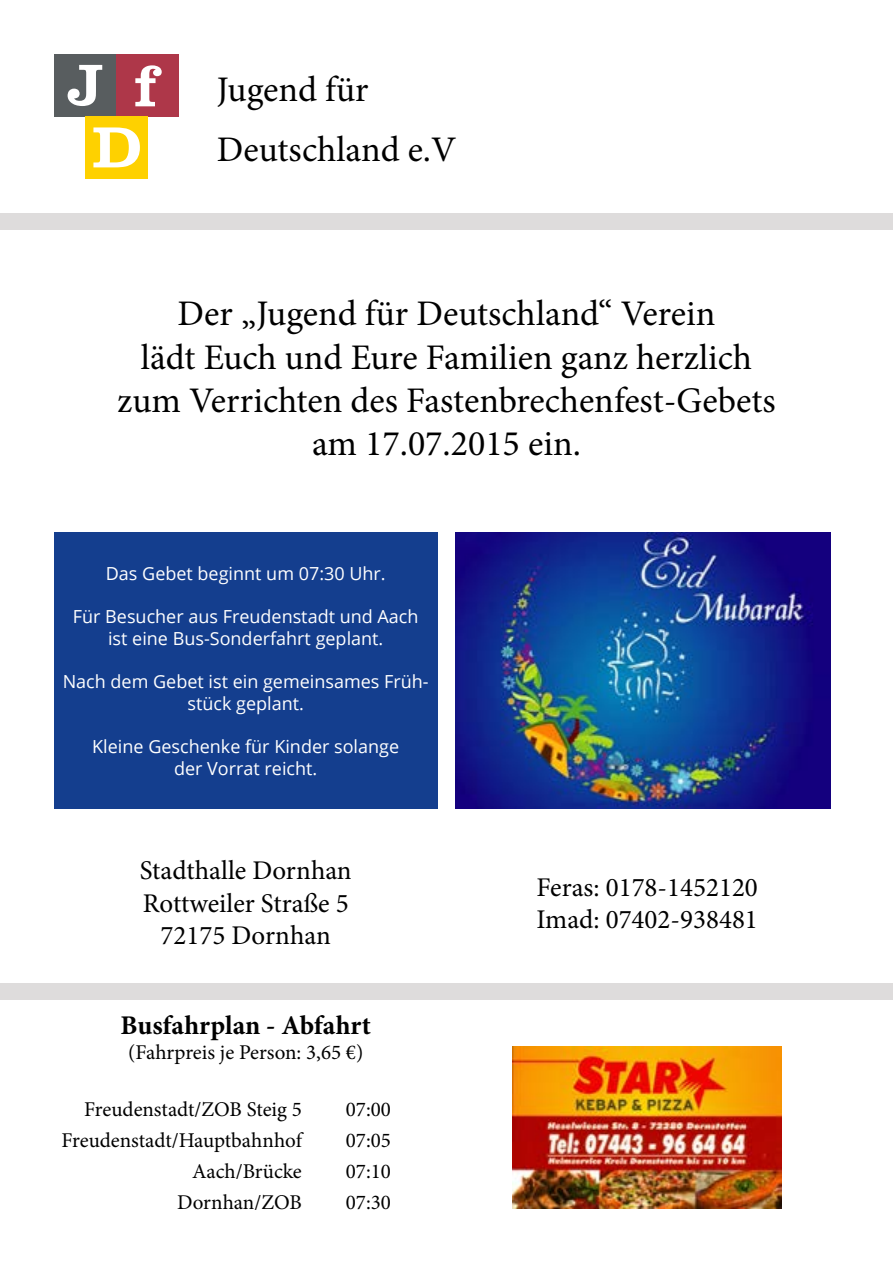
<style>
.page{position:relative;width:893px;height:1263px;background:#fff}
.page>*{position:absolute;margin:0;border:0;box-sizing:border-box;transform-origin:0 0}
.t1{font:500 expanded 59.85px/62.6px "URW Clarendon T";color:#fff}
.t2{font:36px/43.2px "Minion Pro";color:#000}
.t3{font:27px/32.4px "Minion Pro";color:#000;text-align:center}
.t4{font:700 27px "Minion Pro";color:#000}
.t5{font:21px/31px "Minion Pro";color:#000;text-align:right}
.t6{font:18px/21.6px "Open Sans";color:#fff;text-align:center}
</style>
<div class="page">
<div style="left:54px;top:54px;width:62px;height:62px;background:#585d5f"></div>
<div style="left:116px;top:54px;width:63px;height:62px;background:#ae3749"></div>
<div style="left:85px;top:116px;width:62px;height:63px;background:#fed100"></div>
<div style="left:0;top:213px;width:893px;height:17px;background:#dedcdc"></div>
<div style="left:0;top:983px;width:893px;height:16px;background:#dedcdc"></div>
<img style="left:512px;top:1047px;width:270px;height:162px">
<div style="left:54px;top:532px;width:383px;height:277px;background:#143e8e"></div>
<img style="left:455px;top:532px;width:376px;height:277px">
<h1 class="t1" style="left:92px;top:52px;width:52px;text-indent:-26px">J<br>D</h1>
<h1 class="t1" style="left:134px;top:54px;width:25px">f</h1>
<h2 class="t2" style="left:217px;top:59px;width:241px;line-height:60px">Jugend für<br>Deutschland e.V</h2>
<h2 class="t2" style="left:117px;top:292px;width:660px;text-align:center">Der „Jugend für Deutschland“ Verein<br>lädt Euch und Eure Familien ganz herzlich zum Verrichten des Fastenbrechenfest-Gebets am 17.07.2015 ein.</h2>
<p class="t6" style="left:106px;top:562px;width:281px">Das Gebet beginnt um 07:30 Uhr.</p>
<p class="t6" style="left:73px;top:605px;width:347px">Für Besucher aus Freudenstadt und Aach ist eine Bus-Sonderfahrt geplant.</p>
<p class="t6" style="left:63px;top:670px;width:367px">Nach dem Gebet ist ein gemeinsames Früh&shy;stück geplant.</p>
<p class="t6" style="left:92px;top:735px;width:308px">Kleine Geschenke für Kinder solange der Vorrat reicht.</p>
<h3 class="t3" style="left:140px;top:854px;width:213px">Stadthalle Dornhan<br>Rottweiler Straße 5<br>72175 Dornhan</h3>
<h3 class="t4" style="left:121px;top:1006px;width:252px">Busfahrplan - Abfahrt</h3>
<p class="t5" style="left:128px;top:1037px;width:237px">(Fahrpreis je Person: 3,65 €)</p>
<p class="t5" style="left:346px;top:1094px;width:47px;text-align:justify">07:00<br>07:05<br>07:10<br>07:30</p>
<p class="t5" style="left:61px;top:1094px;width:242px">Freudenstadt/ZOB Steig 5<br>Freudenstadt/Hauptbahnhof<br>Aach/Brücke<br>Dornhan/ZOB</p>
<h3 class="t3" style="left:536px;top:871px;width:223px;text-align:left">Feras: 0178-1452120<br>Imad: 07402-938481</h3>
</div>
